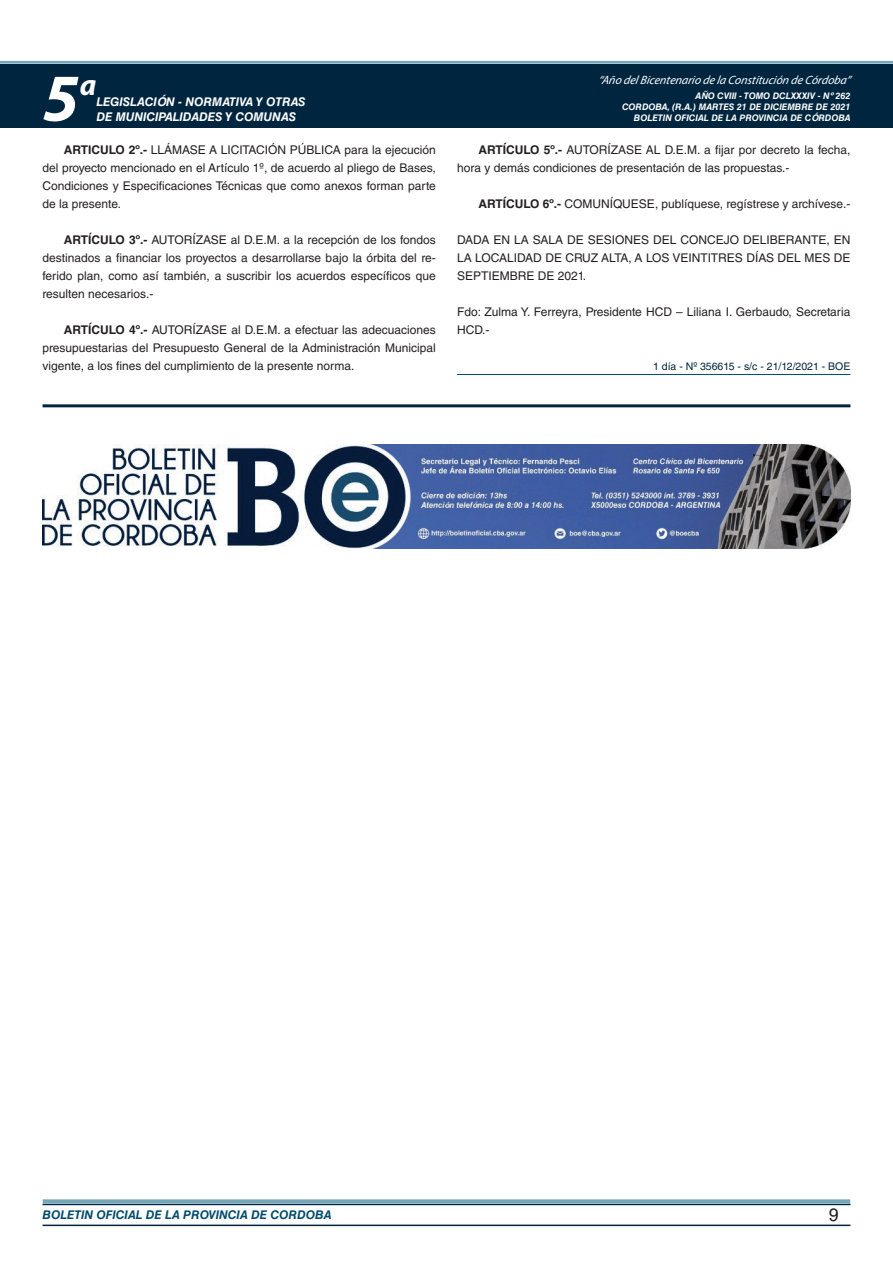
<style>
.page{position:relative;width:893px;height:1263px;background:#fff}
.page>*{position:absolute;margin:0;border:0;box-sizing:border-box;transform-origin:0 0}
.t1{font:italic 700 67.5px "Myriad Pro";color:#fff}
.t2{font:italic 700 30px "Myriad Pro";color:#fff}
.t3{font:18px "Helvetica LT Std";color:#231f20}
.t4{font:12px/18px "Helvetica LT Std";color:#231f20;text-align:justify}
.t5{font:italic 700 12px "Helvetica LT Std";color:#fff}
.t6{font:italic 12px "Myriad Pro";color:#fff}
.t7{font:italic 700 12px "Helvetica LT Std";color:#004b6c}
.t8{font:10.5px "Helvetica LT Std";color:#00263f}
.t9{font:italic 700 9px/10.8px "Helvetica LT Std";color:#fff;text-align:right}
.s1{font-weight:700}
</style>
<div class="page">
<div style="left:0;top:61px;width:893px;height:6px;background:#fff;opacity:.75"></div>
<div style="left:0;top:64px;width:893px;height:64px;background:#00263f"></div>
<hr style="left:43px;top:1224px;width:807px;height:2px;background:#00263f">
<div style="left:42px;top:1198px;width:809px;height:8px;background:#fff;opacity:.75"></div>
<hr style="left:457px;top:374px;width:393px;height:1px;background:#004b6c">
<hr style="left:43px;top:404px;width:807px;height:3px;background:#00263f">
<img style="left:43px;top:445px;width:807px;height:103px">
<h1 class="t1" style="left:43px;top:54px;width:38px">5</h1>
<h2 class="t2" style="left:80px;top:66px;width:18px">a</h2>
<p class="t5" style="left:96px;top:95px;width:211px">LEGISLACIÓN - NORMATIVA Y OTRAS</p>
<p class="t5" style="left:96px;top:109px;width:201px">DE MUNICIPALIDADES Y COMUNAS</p>
<p class="t6" style="left:598px;top:72px;width:254px">“Año delBicentenario de la Constitución de Córdoba”</p>
<p class="t9" style="left:622px;top:91px;width:230px">AÑO CVIII - TOMO DCLXXXIV - Nº 262<br>CORDOBA, (R.A.) MARTES 21 DE DICIEMBRE DE 2021<br>BOLETIN OFICIAL DE LA PROVINCIA DE CÓRDOBA</p>
<p class="t4" style="left:43px;top:141px;width:395px;text-indent:21px"><span class="s1">ARTICULO 2º.-</span> LLÁMASE A LICITACIÓN PÚBLICA para la ejecución del proyecto mencionado en el Artículo 1º, de acuerdo al pliego de Bases, Condiciones y Especificaciones Técnicas que como anexos forman parte de la presente.</p>
<p class="t4" style="left:43px;top:231px;width:395px;text-indent:21px"><span class="s1">ARTÍCULO 3º.-</span> AUTORÍZASE al D.E.M. a la recepción de los fondos destinados a financiar los proyectos a desarrollarse bajo la órbita del re&shy;ferido plan, como así también, a suscribir los acuerdos específicos que resulten necesarios.-</p>
<p class="t4" style="left:43px;top:321px;width:395px;text-indent:21px"><span class="s1">ARTÍCULO 4º.-</span> AUTORÍZASE al D.E.M. a efectuar las adecuaciones presupuestarias del Presupuesto General de la Administración Municipal vigente, a los fines del cumplimiento de la presente norma.</p>
<p class="t4" style="left:457px;top:141px;width:395px;text-indent:21px"><span class="s1">ARTÍCULO 5º.-</span> AUTORÍZASE AL D.E.M. a fijar por decreto la fecha, hora y demás condiciones de presentación de las propuestas.-</p>
<p class="t4" style="left:478px;top:195px;width:374px"><span class="s1">ARTÍCULO 6º.-</span> COMUNÍQUESE, publíquese, regístrese y archívese.-</p>
<p class="t4" style="left:457px;top:231px;width:395px">DADA EN LA SALA DE SESIONES DEL CONCEJO DELIBERANTE, EN LA LOCALIDAD DE CRUZ ALTA, A LOS VEINTITRES DÍAS DEL MES DE SEPTIEMBRE DE 2021.</p>
<p class="t4" style="left:457px;top:303px;width:395px">Fdo: Zulma Y. Ferreyra, Presidente HCD – Liliana I. Gerbaudo, Secretaria<br>HCD.-</p>
<p class="t8" style="left:653px;top:360px;width:199px">1 día - Nº 356615 - s/c - 21/12/2021 - BOE</p>
<p class="t7" style="left:43px;top:1208px;width:290px">BOLETIN OFICIAL DE LA PROVINCIA DE CORDOBA</p>
<h3 class="t3" style="left:829px;top:1204px;width:12px">9</h3>
</div>
